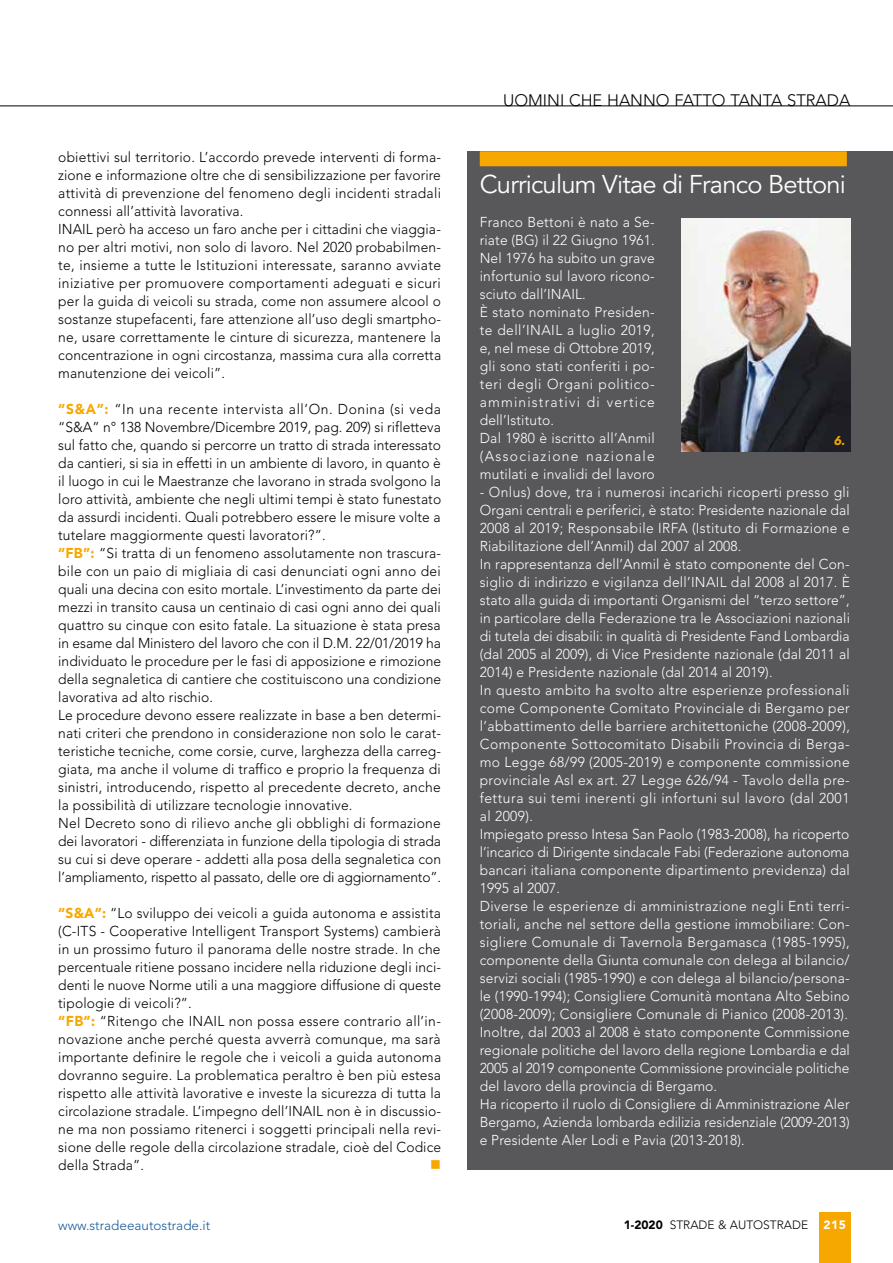
<style>
.page{position:relative;width:893px;height:1263px;background:#fff}
.page>*{position:absolute;margin:0;border:0;box-sizing:border-box;transform-origin:0 0}
.t1{font:25.5px "Avenir";letter-spacing:-.03em;color:#fff}
.t2{font:300 16.5px "Avenir";color:#000}
.t3{font:15px "Wingdings";color:#f7a800}
.t4{font:300 14.25px/18px "Avenir";letter-spacing:.01em;color:#000}
.t5{font:300 14.25px/18px "Avenir";letter-spacing:.015em;color:#fff}
.t6{font:300 13.5px "Avenir";color:#165b9a}
.t7{font:italic 900 12.75px "Avenir";color:#f7a800}
.t8{font:300 12px "Avenir";color:#000}
.t9{font:900 12px "Avenir";color:#fff}
.s1{font-weight:900;color:#f7a800}
.s2{font-weight:900}
</style>
<div class="page">
<hr style="left:0;top:106px;width:893px;height:1px;background:#000">
<div style="left:819px;top:1212px;width:31px;height:51px;background:#f7a800"></div>
<div style="left:468px;top:151px;width:425px;height:1019px;background:#58585a"></div>
<div style="left:480px;top:151px;width:367px;height:15px;background:#f7a800"></div>
<img style="left:682px;top:219px;width:168px;height:233px">
<p class="t4" style="left:58px;top:148px;width:384px">obiettivi sul territorio. L’accordo prevede interventi di forma&shy;zione e informazione oltre che di sensibilizzazione per favorire attività di prevenzione del fenomeno degli incidenti stradali connessi all’attività lavorativa.<br>INAIL però ha acceso un faro anche per i cittadini che viaggia&shy;no per altri motivi, non solo di lavoro. Nel 2020 probabilmen&shy;te, insieme a tutte le Istituzioni interessate, saranno avviate iniziative per promuovere comportamenti adeguati e sicuri per la guida di veicoli su strada, come non assumere alcool o sostanze stupefacenti, fare attenzione all’uso degli smartpho&shy;ne, usare correttamente le cinture di sicurezza, mantenere la concentrazione in ogni circostanza, massima cura alla corretta manutenzione dei veicoli”.</p>
<p class="t4" style="left:58px;top:400px;width:384px"><span class="s1">“S&amp;A”:</span> “In una recente intervista all’On. Donina (si veda “S&amp;A” n° 138 Novembre/Dicembre 2019, pag. 209) si rifletteva sul fatto che, quando si percorre un tratto di strada interessato da cantieri, si sia in effetti in un ambiente di lavoro, in quanto è il luogo in cui le Maestranze che lavorano in strada svolgono la loro attività, ambiente che negli ultimi tempi è stato funestato da assurdi incidenti. Quali potrebbero essere le misure volte a tutelare maggiormente questi lavoratori?”.<br><span class="s1">“FB”:</span> “Si tratta di un fenomeno assolutamente non trascura&shy;bile con un paio di migliaia di casi denunciati ogni anno dei quali una decina con esito mortale. L’investimento da parte dei mezzi in transito causa un centinaio di casi ogni anno dei quali quattro su cinque con esito fatale. La situazione è stata presa in esame dal Ministero del lavoro che con il D.M. 22/01/2019 ha individuato le procedure per le fasi di apposizione e rimozione della segnaletica di cantiere che costituiscono una condizione lavorativa ad alto rischio.<br>Le procedure devono essere realizzate in base a ben determi&shy;nati criteri che prendono in considerazione non solo le carat&shy;teristiche tecniche, come corsie, curve, larghezza della carreg&shy;giata, ma anche il volume di traffico e proprio la frequenza di sinistri, introducendo, rispetto al precedente decreto, anche la possibilità di utilizzare tecnologie innovative.<br>Nel Decreto sono di rilievo anche gli obblighi di formazione dei lavoratori - differenziata in funzione della tipologia di strada su cui si deve operare - addetti alla posa della segnaletica con l’ampliamento, rispetto al passato, delle ore di aggiornamento”.</p>
<p class="t4" style="left:58px;top:904px;width:384px"><span class="s1">“S&amp;A”:</span> “Lo sviluppo dei veicoli a guida autonoma e assistita (C-ITS - Cooperative Intelligent Transport Systems) cambierà in un prossimo futuro il panorama delle nostre strade. In che percentuale ritiene possano incidere nella riduzione degli inci&shy;denti le nuove Norme utili a una maggiore diffusione di queste tipologie di veicoli?”.<br><span class="s1">“FB”:</span> “Ritengo che INAIL non possa essere contrario all’in&shy;novazione anche perché questa avverrà comunque, ma sarà importante definire le regole che i veicoli a guida autonoma dovranno seguire. La problematica peraltro è ben più estesa rispetto alle attività lavorative e investe la sicurezza di tutta la circolazione stradale. L’impegno dell’INAIL non è in discussio&shy;ne ma non possiamo ritenerci i soggetti principali nella revi&shy;sione delle regole della circolazione stradale, cioè del Codice della Strada”.</p>
<p class="t3" style="left:430px;top:1157px;width:12px">■</p>
<p class="t2" style="left:503px;top:90px;width:349px">UOMINI CHE HANNO FATTO TANTA STRADA</p>
<h1 class="t1" style="left:480px;top:169px;width:368px">Curriculum Vitae di Franco Bettoni</h1>
<p class="t5" style="left:480px;top:213px;width:177px">Franco Bettoni è nato a Se&shy;riate (BG) il 22 Giugno 1961.<br>Nel 1976 ha subito un grave infortunio sul lavoro ricono&shy;sciuto dall’INAIL.<br>È stato nominato Presiden&shy;te dell’INAIL a luglio 2019, e, nel mese di Ottobre 2019, gli sono stati conferiti i po&shy;teri degli Organi politico&shy;amministrativi di vertice dell’Istituto.<br>Dal 1980 è iscritto all’Anmil (Associazione nazionale mutilati e invalidi del lavoro</p>
<p class="t5" style="left:480px;top:483px;width:372px">- Onlus) dove, tra i numerosi incarichi ricoperti presso gli Organi centrali e periferici, è stato: Presidente nazionale dal 2008 al 2019; Responsabile IRFA (Istituto di Formazione e Riabilitazione dell’Anmil) dal 2007 al 2008.<br>In rappresentanza dell’Anmil è stato componente del Con&shy;siglio di indirizzo e vigilanza dell’INAIL dal 2008 al 2017. È stato alla guida di importanti Organismi del “terzo settore”, in particolare della Federazione tra le Associazioni nazionali di tutela dei disabili: in qualità di Presidente Fand Lombardia (dal 2005 al 2009), di Vice Presidente nazionale (dal 2011 al 2014) e Presidente nazionale (dal 2014 al 2019).<br>In questo ambito ha svolto altre esperienze professionali come Componente Comitato Provinciale di Bergamo per l’abbattimento delle barriere architettoniche (2008-2009), Componente Sottocomitato Disabili Provincia di Berga&shy;mo Legge 68/99 (2005-2019) e componente commissione provinciale Asl ex art. 27 Legge 626/94 - Tavolo della pre&shy;fettura sui temi inerenti gli infortuni sul lavoro (dal 2001 al 2009).<br>Impiegato presso Intesa San Paolo (1983-2008), ha ricoperto l’incarico di Dirigente sindacale Fabi (Federazione autonoma bancari italiana componente dipartimento previdenza) dal 1995 al 2007.<br>Diverse le esperienze di amministrazione negli Enti terri&shy;toriali, anche nel settore della gestione immobiliare: Con&shy;sigliere Comunale di Tavernola Bergamasca (1985-1995), componente della Giunta comunale con delega al bilancio/ servizi sociali (1985-1990) e con delega al bilancio/persona&shy;le (1990-1994); Consigliere Comunità montana Alto Sebino (2008-2009); Consigliere Comunale di Pianico (2008-2013).<br>Inoltre, dal 2003 al 2008 è stato componente Commissione regionale politiche del lavoro della regione Lombardia e dal 2005 al 2019 componente Commissione provinciale politiche del lavoro della provincia di Bergamo.<br>Ha ricoperto il ruolo di Consigliere di Amministrazione Aler Bergamo, Azienda lombarda edilizia residenziale (2009-2013) e Presidente Aler Lodi e Pavia (2013-2018).</p>
<p class="t7" style="left:834px;top:433px;width:13px">6.</p>
<p class="t6" style="left:58px;top:1217px;width:154px">www.stradeeautostrade.it</p>
<p class="t8" style="left:624px;top:1218px;width:186px"><span class="s2">1-2020</span> STRADE &amp; AUTOSTRADE</p>
<p class="t9" style="left:823px;top:1218px;width:24px">215</p>
</div>
